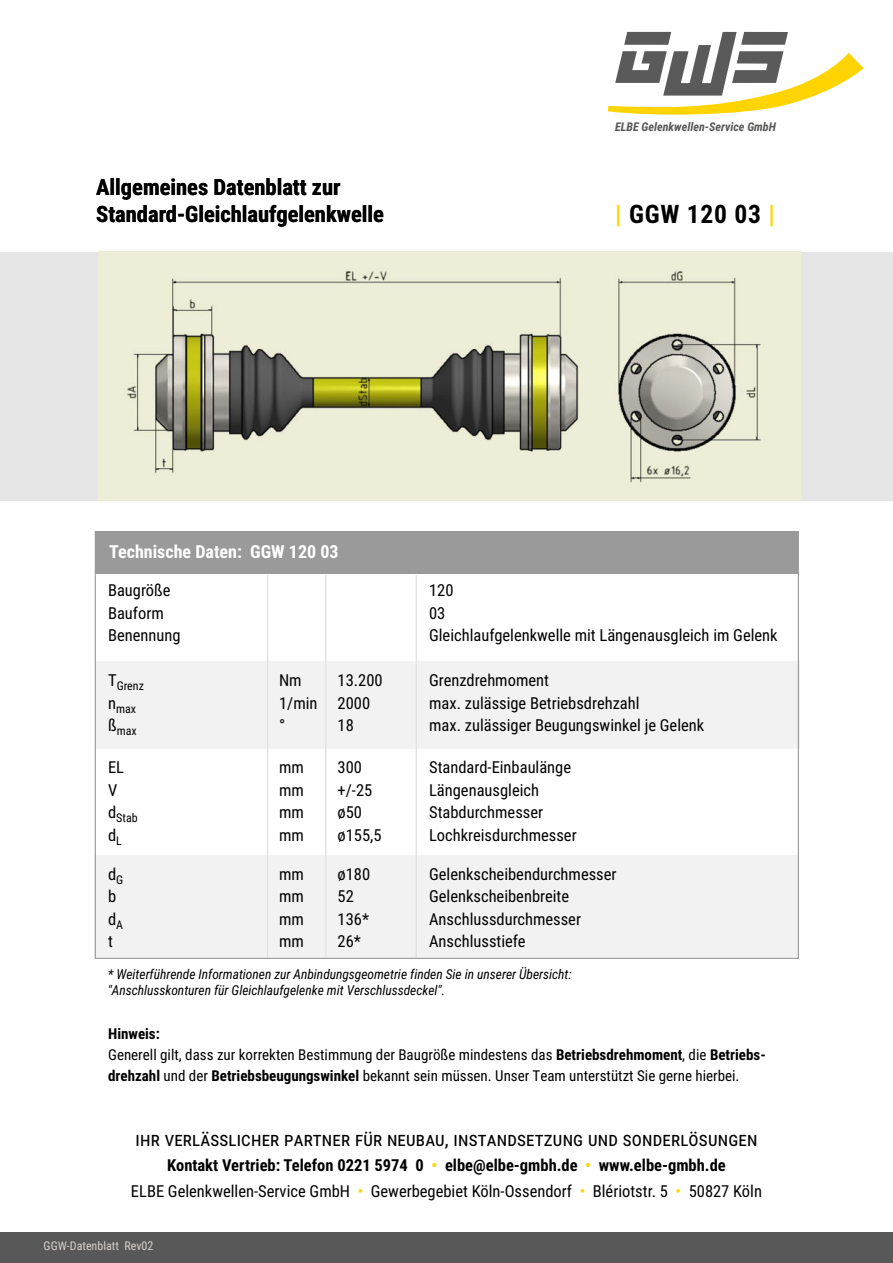
<style>
.page{position:relative;width:893px;height:1263px;background:#fff}
.page>*{position:absolute;margin:0;border:0;box-sizing:border-box;transform-origin:0 0}
.t1{font:700 25.5px "Roboto Condensed";letter-spacing:.03em;color:#000}
.t2{font:700 22.5px/27px "Roboto Condensed";color:#000}
.t3{font:19.5px "Roboto Condensed";letter-spacing:.01em;color:#000}
.t4{font:700 18px "Roboto Condensed";color:#fff}
.t5{font:16.5px/25.5px "Roboto Condensed";color:#000;text-align:center}
.t6{font:15px/21px "Roboto Condensed";color:#000}
.t7{font:italic 13.5px/16.2px "Roboto Condensed";color:#000}
.t8{font:italic 700 12px "Roboto Condensed";color:#575756}
.t9{font:12px "Roboto Condensed";color:#000}
.s1{color:#ffd600}
.s2{font-weight:700}
.s3{font-weight:700;color:#ffd600}
</style>
<div class="page">
<div style="left:0;top:1232px;width:893px;height:31px;background:#585858"></div>
<div style="left:0;top:252px;width:893px;height:249px;background:#e6e6e6"></div>
<svg style="left:608px;top:32px;width:256px;height:83px"></svg>
<div style="left:95px;top:661px;width:704px;height:87px;background:#f2f2f2"></div>
<div style="left:95px;top:856px;width:704px;height:102px;background:#f2f2f2"></div>
<div style="left:95px;top:531px;width:703px;height:43px;background:#9b9a9b"></div>
<hr style="left:416px;top:575px;width:1px;height:383px;background:#dedede">
<hr style="left:267px;top:575px;width:1px;height:383px;background:#dedede">
<hr style="left:325px;top:575px;width:1px;height:383px;background:#dedede">
<img style="left:98px;top:252px;width:702px;height:249px">
<h2 class="t2" style="left:96px;top:176px;width:289px">Allgemeines Datenblatt zur<br>Standard-Gleichlaufgelenkwelle</h2>
<p class="t8" style="left:615px;top:120px;width:162px">ELBE Gelenkwellen-Service GmbH</p>
<h1 class="t1" style="left:615px;top:204px;width:161px"><span class="s1">|</span> GGW 120 03 <span class="s1">|</span></h1>
<p class="t4" style="left:109px;top:544px;width:231px">Technische Daten: GGW 120 03</p>
<p class="t5" style="left:108px;top:579px;width:64px">Baugröße</p>
<p class="t5" style="left:429px;top:579px;width:26px">120</p>
<p class="t5" style="left:108px;top:602px;width:57px">Bauform</p>
<p class="t5" style="left:429px;top:602px;width:18px">03</p>
<p class="t5" style="left:108px;top:624px;width:74px">Benennung</p>
<p class="t5" style="left:429px;top:624px;width:350px">Gleichlaufgelenkwelle mit Längenausgleich im Gelenk</p>
<p class="t9" style="left:108px;top:681px;width:37px"><sup>T</sup>Grenz</p>
<p class="t5" style="left:279px;top:669px;width:24px">Nm</p>
<p class="t5" style="left:338px;top:669px;width:47px">13.200</p>
<p class="t5" style="left:429px;top:669px;width:121px">Grenzdrehmoment</p>
<p class="t9" style="left:108px;top:704px;width:30px"><sup>n</sup>max</p>
<p class="t5" style="left:279px;top:692px;width:93px">1/min 2000</p>
<p class="t5" style="left:429px;top:692px;width:212px">max. zulässige Betriebsdrehzahl</p>
<p class="t9" style="left:108px;top:726px;width:30px"><sup>ß</sup>max</p>
<p class="t5" style="left:279px;top:714px;width:8px">°</p>
<p class="t5" style="left:338px;top:714px;width:18px">18</p>
<p class="t5" style="left:429px;top:714px;width:277px">max. zulässiger Beugungswinkel je Gelenk</p>
<p class="t5" style="left:108px;top:756px;width:18px">EL</p>
<p class="t5" style="left:279px;top:756px;width:26px">mm</p>
<p class="t5" style="left:338px;top:756px;width:26px">300</p>
<p class="t5" style="left:429px;top:756px;width:144px">Standard-Einbaulänge</p>
<p class="t5" style="left:108px;top:779px;width:11px">V</p>
<p class="t5" style="left:279px;top:779px;width:26px">mm</p>
<p class="t5" style="left:338px;top:779px;width:36px">+/-25</p>
<p class="t5" style="left:429px;top:779px;width:111px">Längenausgleich</p>
<p class="t9" style="left:108px;top:813px;width:31px"><sup>d</sup>Stab</p>
<p class="t5" style="left:338px;top:801px;width:26px">ø50</p>
<p class="t5" style="left:429px;top:801px;width:115px">Stabdurchmesser</p>
<p class="t5" style="left:108px;top:824px;width:15px">d<sub>L</sub></p>
<p class="t5" style="left:279px;top:824px;width:26px">mm</p>
<p class="t5" style="left:338px;top:824px;width:46px">ø155,5</p>
<p class="t5" style="left:429px;top:824px;width:149px">Lochkreisdurchmesser</p>
<p class="t5" style="left:108px;top:863px;width:17px">d<sub>G</sub></p>
<p class="t5" style="left:279px;top:863px;width:26px">mm</p>
<p class="t5" style="left:338px;top:863px;width:34px">ø180</p>
<p class="t5" style="left:429px;top:863px;width:189px">Gelenkscheibendurchmesser</p>
<p class="t5" style="left:108px;top:885px;width:10px">b</p>
<p class="t5" style="left:279px;top:885px;width:26px">mm</p>
<p class="t5" style="left:338px;top:885px;width:18px">52</p>
<p class="t5" style="left:429px;top:885px;width:141px">Gelenkscheibenbreite</p>
<p class="t5" style="left:108px;top:908px;width:17px">d<sub>A</sub></p>
<p class="t5" style="left:279px;top:908px;width:26px">mm</p>
<p class="t5" style="left:338px;top:908px;width:33px">136*</p>
<p class="t5" style="left:429px;top:908px;width:153px">Anschlussdurchmesser</p>
<p class="t5" style="left:108px;top:930px;width:6px">t</p>
<p class="t5" style="left:279px;top:930px;width:26px">mm</p>
<p class="t5" style="left:338px;top:930px;width:25px">26*</p>
<p class="t5" style="left:429px;top:930px;width:98px">Anschlusstiefe</p>
<p class="t7" style="left:108px;top:966px;width:465px">* Weiterführende Informationen zur Anbindungsgeometrie finden Sie in unserer Übersicht: "Anschlusskonturen für Gleichlaufgelenke mit Verschlussdeckel".</p>
<p class="t6" style="left:108px;top:1024px;width:659px"><span class="s2">Hinweis:<br></span>Generell gilt, dass zur korrekten Bestimmung der Baugröße mindestens das <span class="s2">Betriebsdrehmoment</span>, die <span class="s2">Betriebs&shy;drehzahl</span> und der <span class="s2">Betriebsbeugungswinkel</span> bekannt sein müssen. Unser Team unterstützt Sie gerne hierbei.</p>
<p class="t3" style="left:136px;top:1125px;width:623px">ihr verlässlicher partner für neubau, instandsetzung und sonderlösungen</p>
<p class="t5" style="left:131px;top:1152px;width:632px"><span class="s2">Kontakt Vertrieb: Telefon 0221 5974 0</span> <span class="s3">•</span> <span class="s2">elbe@elbe-gmbh.de</span> <span class="s3">•</span> <span class="s2">www.elbe-gmbh.de<br></span>ELBE Gelenkwellen-Service GmbH <span class="s1">•</span> Gewerbegebiet Köln-Ossendorf <span class="s1">•</span> Blériotstr. 5 <span class="s1">•</span> 50827 Köln</p>
</div>
